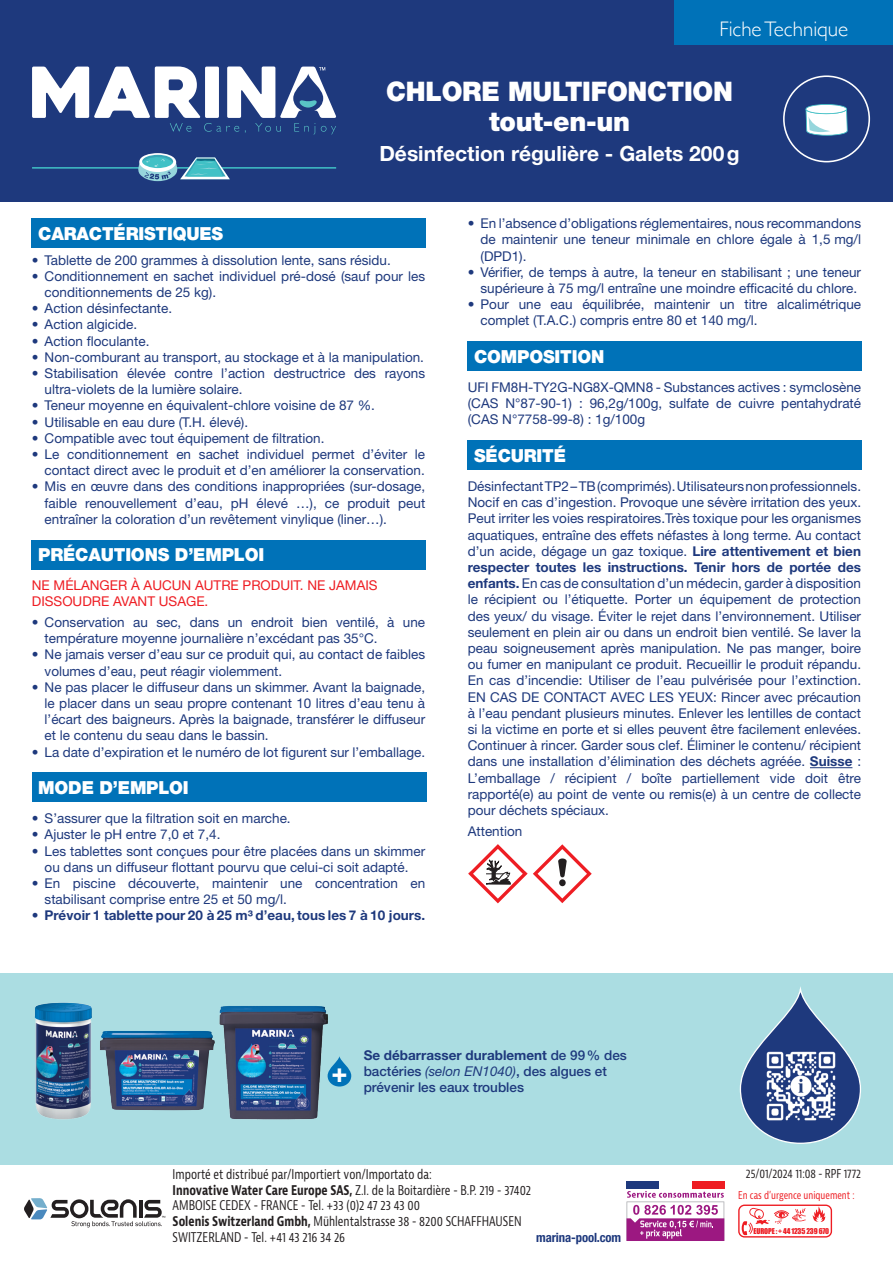
<style>
.page{position:relative;width:893px;height:1263px;background:#fff}
.page>*{position:absolute;margin:0;border:0;box-sizing:border-box;transform-origin:0 0}
.t1{font:900 27px/30px "Helvetica Neue LT Std";letter-spacing:-.01em;color:#fff;text-align:center}
.t2{font:700 condensed 26.85px "Helvetica Neue LT Std";color:#fff}
.t3{font:700 21px "Helvetica Neue LT Std";color:#fff}
.t4{font:300 21px "Gill Sans";color:#fff}
.t5{font:900 18px "Helvetica Neue LT Std";letter-spacing:-.01em;color:#fff}
.t6{font:13.5px/16.2px "Helvetica Neue LT Std";color:#1e397d}
.t7{font:500 13.5px/16.2px "Helvetica Neue LT Std";color:#1e397d}
.t8{font:13.5px/16.2px "Helvetica Neue LT Std";color:#ee1d23}
.t9{font:700 13.5px "Helvetica Neue LT Std";color:#1e397d}
.t10{font:condensed 13.05px/15.8px "Bernina Sans";color:#231f20;scale:.85 1}
.t11{font:700 condensed 12.75px "Helvetica Neue LT Std";letter-spacing:-.01em;color:#1e397d}
.t12{font:condensed 12px "Bernina Sans";letter-spacing:-.005em;color:#231f20;scale:.85 1}
.t13{font:condensed 10.5px "Bernina Sans";color:#ee1d23;scale:.85 1}
.t14{font:7.35px "Impact";letter-spacing:-.02em;color:#ee1d23}
.s1{font-weight:400}
.s2{font-weight:700}
.s3{font-weight:400;font-style:italic}
</style>
<div class="page">
<svg style="left:738px;top:1204px;width:94px;height:33px"></svg>
<svg style="left:626px;top:1191px;width:98px;height:50px"></svg>
<svg style="left:24px;top:1198px;width:141px;height:29px"></svg>
<div style="left:626px;top:1181px;width:33px;height:7px;background:#1e397d"></div>
<div style="left:692px;top:1181px;width:32px;height:7px;background:#ee1d23"></div>
<div style="left:0;top:973px;width:893px;height:192px;background:#abdde2"></div>
<img style="left:34px;top:1002px;width:58px;height:118px">
<img style="left:219px;top:1006px;width:115px;height:114px">
<img style="left:100px;top:1031px;width:115px;height:80px">
<svg style="left:328px;top:1056px;width:23px;height:30px"></svg>
<svg style="left:739px;top:988px;width:122px;height:156px"></svg>
<img style="left:763px;top:1047px;width:77px;height:78px">
<div style="left:0;top:0;width:893px;height:202px;background:#1e397d"></div>
<div style="left:675px;top:0;width:218px;height:45px;background:#0072b8"></div>
<svg style="left:32px;top:66px;width:304px;height:68px"></svg>
<hr style="left:32px;top:167px;width:304px;height:2px;background:#41c1c6">
<svg style="left:136px;top:153px;width:94px;height:28px"></svg>
<div style="left:783px;top:75px;width:87px;height:87px;border:2px solid #fff;border-radius:50%"></div>
<svg style="left:805px;top:104px;width:43px;height:32px"></svg>
<div style="left:32px;top:219px;width:394px;height:29px;background:#0072b8"></div>
<div style="left:32px;top:540px;width:394px;height:29px;background:#0072b8"></div>
<div style="left:32px;top:773px;width:395px;height:29px;background:#0072b8"></div>
<hr style="left:810px;top:767px;width:42px;height:1px;background:#1e397d">
<div style="left:468px;top:342px;width:394px;height:29px;background:#0072b8"></div>
<div style="left:468px;top:441px;width:394px;height:29px;background:#0072b8"></div>
<svg style="left:468px;top:844px;width:59px;height:59px"></svg>
<svg style="left:533px;top:844px;width:59px;height:59px"></svg>
<h3 class="t4" style="left:719px;top:12px;width:130px">Fiche Technique</h3>
<h1 class="t1" style="left:386px;top:76px;width:348px">CHLORE MULTIFONCTION tout-en-un</h1>
<h3 class="t3" style="left:379px;top:141px;width:362px">Désinfection régulière - Galets 200g</h3>
<h3 class="t5" style="left:38px;top:222px;width:186px">CARACTÉRISTIQUES</h3>
<p class="t6" style="left:32px;top:251px;width:360px">• Tablette de 200 grammes à dissolution lente, sans résidu.</p>
<p class="t6" style="left:45px;top:268px;width:382px;text-indent:-13px">• Conditionnement en sachet individuel pré-dosé (sauf pour les conditionnements de 25 kg).</p>
<p class="t6" style="left:32px;top:300px;width:142px">• Action désinfectante.</p>
<p class="t6" style="left:32px;top:316px;width:107px">• Action algicide.</p>
<p class="t6" style="left:32px;top:332px;width:119px">• Action floculante.</p>
<p class="t6" style="left:32px;top:349px;width:394px">• Non-comburant au transport, au stockage et à la manipulation.</p>
<p class="t6" style="left:45px;top:365px;width:382px;text-indent:-13px">• Stabilisation élevée contre l’action destructrice des rayons ultra-violets de la lumière solaire.</p>
<p class="t6" style="left:32px;top:397px;width:345px">• Teneur moyenne en équivalent-chlore voisine de 87 %.</p>
<p class="t6" style="left:32px;top:413px;width:218px">• Utilisable en eau dure (T.H. élevé).</p>
<p class="t6" style="left:32px;top:430px;width:294px">• Compatible avec tout équipement de filtration.</p>
<p class="t6" style="left:32px;top:446px;width:395px;text-align:right">• Le conditionnement en sachet individuel permet d’éviter le contact direct avec le produit et d’en améliorer la conservation.</p>
<p class="t6" style="left:45px;top:478px;width:382px;text-align:justify;text-indent:-13px">• Mis en œuvre dans des conditions inappropriées (sur-dosage, faible renouvellement d’eau, pH élevé …), ce produit peut entraîner la coloration d’un revêtement vinylique (liner…).</p>
<h3 class="t5" style="left:38px;top:544px;width:227px">PRÉCAUTIONS D’EMPLOI</h3>
<p class="t8" style="left:32px;top:576px;width:347px">NE MÉLANGER À AUCUN AUTRE PRODUIT. NE JAMAIS<br>DISSOUDRE AVANT USAGE.</p>
<p class="t6" style="left:45px;top:614px;width:382px;text-indent:-13px">• Conservation au sec, dans un endroit bien ventilé, à une température moyenne journalière n’excédant pas 35°C.</p>
<p class="t6" style="left:45px;top:646px;width:382px;text-indent:-13px">• Ne jamais verser d’eau sur ce produit qui, au contact de faibles volumes d’eau, peut réagir violemment.</p>
<p class="t6" style="left:45px;top:679px;width:382px;text-align:justify;text-indent:-13px">• Ne pas placer le diffuseur dans un skimmer. Avant la baignade, le placer dans un seau propre contenant 10 litres d’eau tenu à l’écart des baigneurs. Après la baignade, transférer le diffuseur et le contenu du seau dans le bassin.</p>
<p class="t6" style="left:32px;top:743px;width:395px">• La date d’expiration et le numéro de lot figurent sur l’emballage.</p>
<h3 class="t5" style="left:38px;top:777px;width:152px">MODE D’EMPLOI</h3>
<p class="t6" style="left:32px;top:810px;width:260px">• S’assurer que la filtration soit en marche.</p>
<p class="t6" style="left:32px;top:826px;width:190px">• Ajuster le pH entre 7,0 et 7,4.</p>
<p class="t6" style="left:32px;top:842px;width:395px;text-align:center">• Les tablettes sont conçues pour être placées dans un skimmer ou dans un diffuseur flottant pourvu que celui-ci soit adapté.</p>
<p class="t6" style="left:45px;top:875px;width:382px;text-indent:-13px">• En piscine découverte, maintenir une concentration en stabilisant comprise entre 25 et 50 mg/l.</p>
<p class="t9" style="left:32px;top:907px;width:395px"><span class="s1">•</span> Prévoir 1 tablette pour 20 à 25 m³ d’eau, tous les 7 à 10 jours.</p>
<p class="t6" style="left:480px;top:215px;width:382px;text-align:justify;text-indent:-13px">• En l’absence d’obligations réglementaires, nous recommandons de maintenir une teneur minimale en chlore égale à 1,5 mg/l (DPD1).</p>
<p class="t6" style="left:468px;top:264px;width:395px;text-align:right">• Vérifier, de temps à autre, la teneur en stabilisant ; une teneur supérieure à 75 mg/l entraîne une moindre efficacité du chlore.</p>
<p class="t6" style="left:480px;top:296px;width:382px;text-indent:-13px">• Pour une eau équilibrée, maintenir un titre alcalimétrique complet (T.A.C.) compris entre 80 et 140 mg/l.</p>
<h3 class="t5" style="left:474px;top:346px;width:132px">COMPOSITION</h3>
<p class="t6" style="left:468px;top:379px;width:395px;text-align:justify">UFI FM8H-TY2G-NG8X-QMN8 - Substances actives : symclosène (CAS N°87-90-1) : 96,2g/100g, sulfate de cuivre pentahydraté (CAS N°7758-99-8) : 1g/100g</p>
<h3 class="t5" style="left:474px;top:444px;width:93px">SÉCURITÉ</h3>
<p class="t6" style="left:468px;top:478px;width:395px;text-align:justify">Désinfectant TP2 – TB (comprimés). Utilisateurs non professionnels.<br>Nocif en cas d’ingestion. Provoque une sévère irritation des yeux.<br>Peut irriter les voies respiratoires.Très toxique pour les organismes aquatiques, entraîne des effets néfastes à long terme. Au contact d’un acide, dégage un gaz toxique. <span class="s2">Lire attentivement et bien respecter toutes les instructions. Tenir hors de portée des enfants.</span> En cas de consultation d’un médecin, garder à disposition le récipient ou l’étiquette. Porter un équipement de protection des yeux/ du visage. Éviter le rejet dans l’environnement. Utiliser seulement en plein air ou dans un endroit bien ventilé. Se laver la peau soigneusement après manipulation. Ne pas manger, boire ou fumer en manipulant ce produit. Recueillir le produit répandu.<br>En cas d’incendie: Utiliser de l’eau pulvérisée pour l’extinction.<br>EN CAS DE CONTACT AVEC LES YEUX: Rincer avec précaution à l’eau pendant plusieurs minutes. Enlever les lentilles de contact si la victime en porte et si elles peuvent être facilement enlevées.<br>Continuer à rincer. Garder sous clef. Éliminer le contenu/ récipient dans une installation d’élimination des déchets agréée. <span class="s2">Suisse</span> :<br>L’emballage / récipient / boîte partiellement vide doit être rapporté(e) au point de vente ou remis(e) à un centre de collecte pour déchets spéciaux.</p>
<p class="t6" style="left:468px;top:823px;width:56px">Attention</p>
<h2 class="t2" style="left:331px;top:1056px;width:18px">+</h2>
<p class="t7" style="left:364px;top:1047px;width:265px"><span class="s2">Se débarrasser durablement</span> de 99% des bactéries <span class="s3">(selon EN1040)</span>, des algues et prévenir les eaux troubles</p>
<p class="t10" style="left:173px;top:1167px;width:423px">Importé et distribué par/Importiert von/Importato da:<br><span class="s2">Innovative Water Care Europe SAS,</span> Z.I. de la Boitardière - B.P. 219 - 37402<br>AMBOISE CEDEX - FRANCE - Tel. +33 (0)2 47 23 43 00<br><span class="s2">Solenis Switzerland Gmbh,</span> Mühlentalstrasse 38 - 8200 SCHAFFHAUSEN SWITZERLAND - Tel. +41 43 216 34 26</p>
<p class="t12" style="left:746px;top:1166px;width:137px">25/01/2024 11:08 - RPF 1772</p>
<p class="t13" style="left:738px;top:1189px;width:139px">En cas d’urgence uniquement :</p>
<p class="t14" style="left:754px;top:1225px;width:77px">EUROPE : + 44 1235 239 670</p>
<p class="t11" style="left:536px;top:1229px;width:86px">marina-pool.com</p>
</div>
